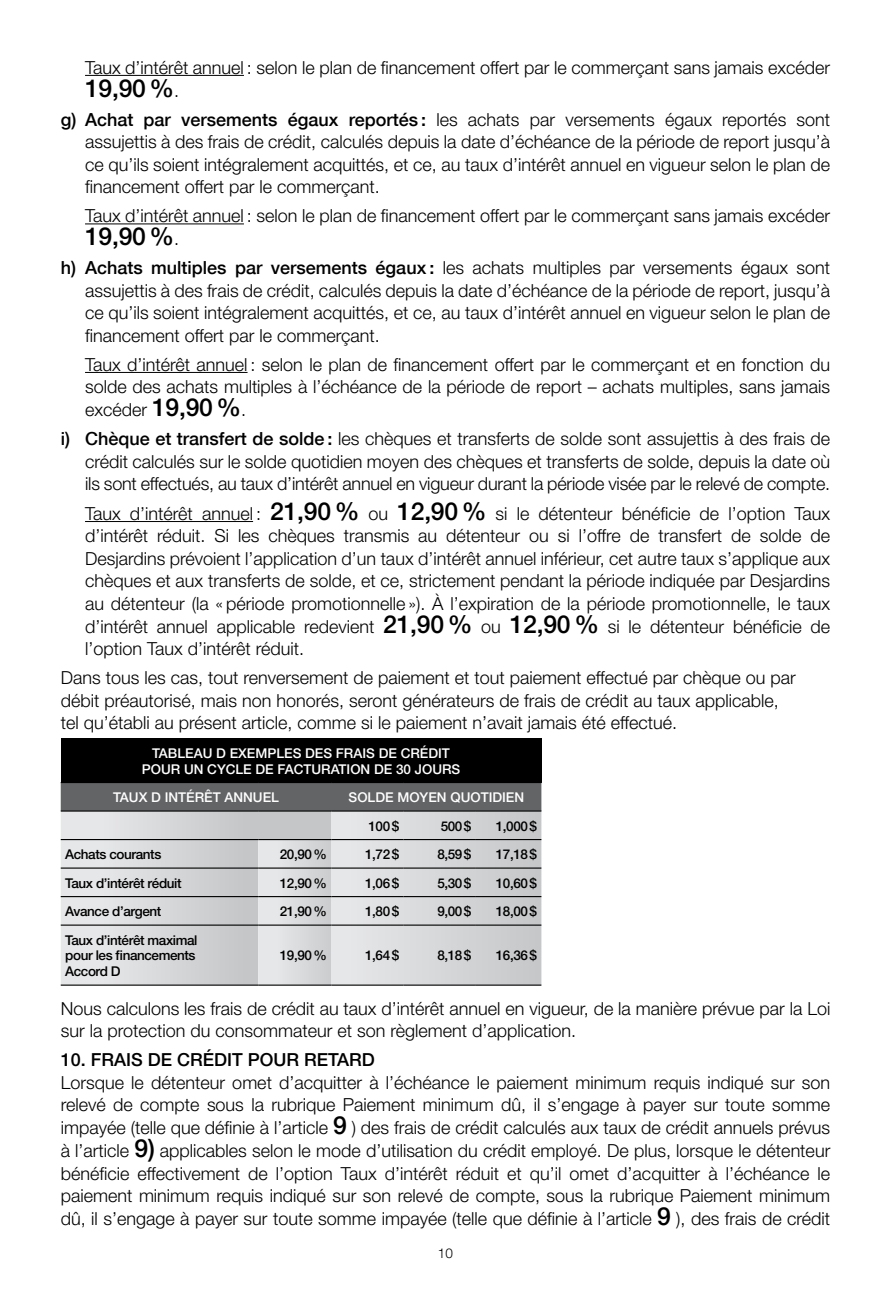
<style>
.page{position:relative;width:891px;height:1296px;background:#fff}
.page>*{position:absolute;margin:0;border:0;box-sizing:border-box;transform-origin:0 0}
.t1{font:500 24.75px "Helvetica Neue";letter-spacing:-.01em;color:#000}
.t2{font:300 18px/22.5px "Helvetica Neue LT Std";color:#000;text-align:justify}
.t3{font:500 18px "Helvetica Neue";color:#000}
.t4{font:500 13.5px/15.8px "Helvetica Neue";letter-spacing:-.03em;color:#000}
.t5{font:500 13.5px/15.8px "Helvetica Neue";color:#fff;text-align:center}
.t6{font:300 13.5px "Helvetica Neue LT Std";color:#000}
.s1{font-family:"Helvetica Neue LT Std";font-weight:300;font-size:18px}
.s2{font-family:"Helvetica Neue LT Com";font-weight:500}
.s3{font-family:"Helvetica Neue";font-weight:500;font-size:24.75px}
.s4{font-family:"Helvetica Neue LT Com";font-weight:500;font-size:24.75px}
</style>
<div class="page">
<hr style="left:85px;top:75px;width:159px;height:1px;background:#000">
<hr style="left:85px;top:223px;width:159px;height:1px;background:#000">
<hr style="left:85px;top:372px;width:163px;height:1px;background:#000">
<hr style="left:85px;top:521px;width:168px;height:1px;background:#000">
<div style="left:61px;top:738px;width:480px;height:45px;background:#000"></div>
<svg style="left:61px;top:783px;width:480px;height:202px;background:#c5c6c8"></svg>
<hr style="left:61px;top:810px;width:197px;height:2px;background:#000">
<hr style="left:258px;top:810px;width:73px;height:2px;background:#000">
<hr style="left:331px;top:810px;width:73px;height:2px;background:#000">
<hr style="left:404px;top:810px;width:72px;height:2px;background:#000">
<hr style="left:476px;top:810px;width:65px;height:2px;background:#000">
<hr style="left:61px;top:839px;width:197px;height:1px;background:#000">
<hr style="left:258px;top:839px;width:73px;height:1px;background:#000">
<hr style="left:331px;top:839px;width:73px;height:1px;background:#000">
<hr style="left:404px;top:839px;width:72px;height:1px;background:#000">
<hr style="left:476px;top:839px;width:65px;height:1px;background:#000">
<hr style="left:61px;top:868px;width:197px;height:1px;background:#000">
<hr style="left:258px;top:868px;width:73px;height:1px;background:#000">
<hr style="left:331px;top:868px;width:73px;height:1px;background:#000">
<hr style="left:404px;top:868px;width:72px;height:1px;background:#000">
<hr style="left:476px;top:868px;width:65px;height:1px;background:#000">
<hr style="left:61px;top:896px;width:197px;height:1px;background:#000">
<hr style="left:258px;top:896px;width:73px;height:1px;background:#000">
<hr style="left:331px;top:896px;width:73px;height:1px;background:#000">
<hr style="left:404px;top:896px;width:72px;height:1px;background:#000">
<hr style="left:476px;top:896px;width:65px;height:1px;background:#000">
<hr style="left:61px;top:925px;width:197px;height:1px;background:#000">
<hr style="left:258px;top:925px;width:73px;height:1px;background:#000">
<hr style="left:331px;top:925px;width:73px;height:1px;background:#000">
<hr style="left:404px;top:925px;width:72px;height:1px;background:#000">
<hr style="left:476px;top:925px;width:65px;height:1px;background:#000">
<hr style="left:61px;top:985px;width:197px;height:1px;background:#000">
<hr style="left:258px;top:985px;width:73px;height:1px;background:#000">
<hr style="left:331px;top:985px;width:73px;height:1px;background:#000">
<hr style="left:404px;top:985px;width:72px;height:1px;background:#000">
<hr style="left:476px;top:985px;width:65px;height:1px;background:#000">
<p class="t2" style="left:85px;top:56px;width:747px">Taux d’intérêt annuel : selon le plan de financement offert par le commerçant sans jamais excéder</p>
<p class="t1" style="left:85px;top:73px;width:96px">19,90 %<span class="s1">.</span></p>
<p class="t2" style="left:85px;top:108px;width:747px;text-indent:-24px"><span class="s2">g) Achat par versements égaux reportés :</span> les achats par versements égaux reportés sont assujettis à des frais de crédit, calculés depuis la date d’échéance de la période de report jusqu’à ce qu’ils soient intégralement acquittés, et ce, au taux d’intérêt annuel en vigueur selon le plan de financement offert par le commerçant.</p>
<p class="t2" style="left:85px;top:204px;width:747px">Taux d’intérêt annuel : selon le plan de financement offert par le commerçant sans jamais excéder</p>
<p class="t1" style="left:85px;top:222px;width:96px">19,90 %<span class="s1">.</span></p>
<p class="t2" style="left:85px;top:256px;width:747px;text-indent:-24px"><span class="s2">h) Achats multiples par versements égaux :</span> les achats multiples par versements égaux sont assujettis à des frais de crédit, calculés depuis la date d’échéance de la période de report, jusqu’à ce qu’ils soient intégralement acquittés, et ce, au taux d’intérêt annuel en vigueur selon le plan de financement offert par le commerçant.</p>
<p class="t2" style="left:85px;top:353px;width:747px">Taux d’intérêt annuel : selon le plan de financement offert par le commerçant et en fonction du solde des achats multiples à l’échéance de la période de report – achats multiples, sans jamais excéder <span class="s3">19,90%</span>.</p>
<p class="t2" style="left:85px;top:427px;width:747px;text-indent:-24px"><span class="s2">i) Chèque et transfert de solde :</span> les chèques et transferts de solde sont assujettis à des frais de crédit calculés sur le solde quotidien moyen des chèques et transferts de solde, depuis la date où ils sont effectués, au taux d’intérêt annuel en vigueur durant la période visée par le relevé de compte.</p>
<p class="t2" style="left:85px;top:502px;width:747px">Taux d’intérêt annuel : <span class="s3">21,90%</span> ou <span class="s3">12,90%</span> si le détenteur bénéficie de l’option Taux d’intérêt réduit. Si les chèques transmis au détenteur ou si l’offre de transfert de solde de Desjardins prévoient l’application d’un taux d’intérêt annuel inférieur, cet autre taux s’applique aux chèques et aux transferts de solde, et ce, strictement pendant la période indiquée par Desjardins au détenteur (la « période promotionnelle »). À l’expiration de la période promotionnelle, le taux d’intérêt annuel applicable redevient <span class="s3">21,90%</span> ou <span class="s3">12,90%</span> si le détenteur bénéficie de l’option Taux d’intérêt réduit.</p>
<p class="t2" style="left:61px;top:666px;width:737px;text-align:left">Dans tous les cas, tout renversement de paiement et tout paiement effectué par chèque ou par débit préautorisé, mais non honorés, seront générateurs de frais de crédit au taux applicable, tel qu’établi au présent article, comme si le paiement n’avait jamais été effectué.</p>
<p class="t5" style="left:142px;top:745px;width:320px">TABLEAU D EXEMPLES DES FRAIS DE CRÉDIT<br>POUR UN CYCLE DE FACTURATION DE 30 JOURS</p>
<p class="t5" style="left:113px;top:789px;width:167px">TAUX D INTÉRÊT ANNUEL</p>
<p class="t5" style="left:349px;top:789px;width:177px">SOLDE MOYEN QUOTIDIEN</p>
<p class="t4" style="left:369px;top:818px;width:32px">100$</p>
<p class="t4" style="left:441px;top:818px;width:32px">500$</p>
<p class="t4" style="left:496px;top:818px;width:43px">1,000$</p>
<p class="t4" style="left:65px;top:846px;width:98px">Achats courants</p>
<p class="t4" style="left:280px;top:846px;width:49px">20,90%</p>
<p class="t4" style="left:365px;top:846px;width:36px">1,72$</p>
<p class="t4" style="left:437px;top:846px;width:36px">8,59$</p>
<p class="t4" style="left:496px;top:846px;width:43px">17,18$</p>
<p class="t4" style="left:65px;top:875px;width:118px">Taux d’intérêt réduit</p>
<p class="t4" style="left:280px;top:875px;width:49px">12,90%</p>
<p class="t4" style="left:365px;top:875px;width:36px">1,06$</p>
<p class="t4" style="left:437px;top:875px;width:36px">5,30$</p>
<p class="t4" style="left:496px;top:875px;width:43px">10,60$</p>
<p class="t4" style="left:65px;top:903px;width:98px">Avance d’argent</p>
<p class="t4" style="left:280px;top:903px;width:49px">21,90%</p>
<p class="t4" style="left:365px;top:903px;width:36px">1,80$</p>
<p class="t4" style="left:437px;top:903px;width:36px">9,00$</p>
<p class="t4" style="left:496px;top:903px;width:43px">18,00$</p>
<p class="t4" style="left:65px;top:932px;width:134px">Taux d’intérêt maximal pour les financements<br>Accord D</p>
<p class="t4" style="left:280px;top:948px;width:49px">19,90%</p>
<p class="t4" style="left:365px;top:948px;width:36px">1,64$</p>
<p class="t4" style="left:437px;top:948px;width:36px">8,18$</p>
<p class="t4" style="left:496px;top:948px;width:43px">16,36$</p>
<p class="t2" style="left:61px;top:997px;width:771px">Nous calculons les frais de crédit au taux d’intérêt annuel en vigueur, de la manière prévue par la Loi sur la protection du consommateur et son règlement d’application.</p>
<h3 class="t3" style="left:61px;top:1049px;width:316px">10. FRAIS DE CRÉDIT POUR RETARD</h3>
<p class="t2" style="left:61px;top:1071px;width:771px">Lorsque le détenteur omet d’acquitter à l’échéance le paiement minimum requis indiqué sur son relevé de compte sous la rubrique Paiement minimum dû, il s’engage à payer sur toute somme impayée (telle que définie à l’article <span class="s4">9</span> ) des frais de crédit calculés aux taux de crédit annuels prévus à l’article <span class="s4">9)</span> applicables selon le mode d’utilisation du crédit employé. De plus, lorsque le détenteur bénéficie effectivement de l’option Taux d’intérêt réduit et qu’il omet d’acquitter à l’échéance le paiement minimum requis indiqué sur son relevé de compte, sous la rubrique Paiement minimum dû, il s’engage à payer sur toute somme impayée (telle que définie à l’article <span class="s4">9</span> ), des frais de crédit</p>
<p class="t6" style="left:438px;top:1245px;width:17px">10</p>
</div>
